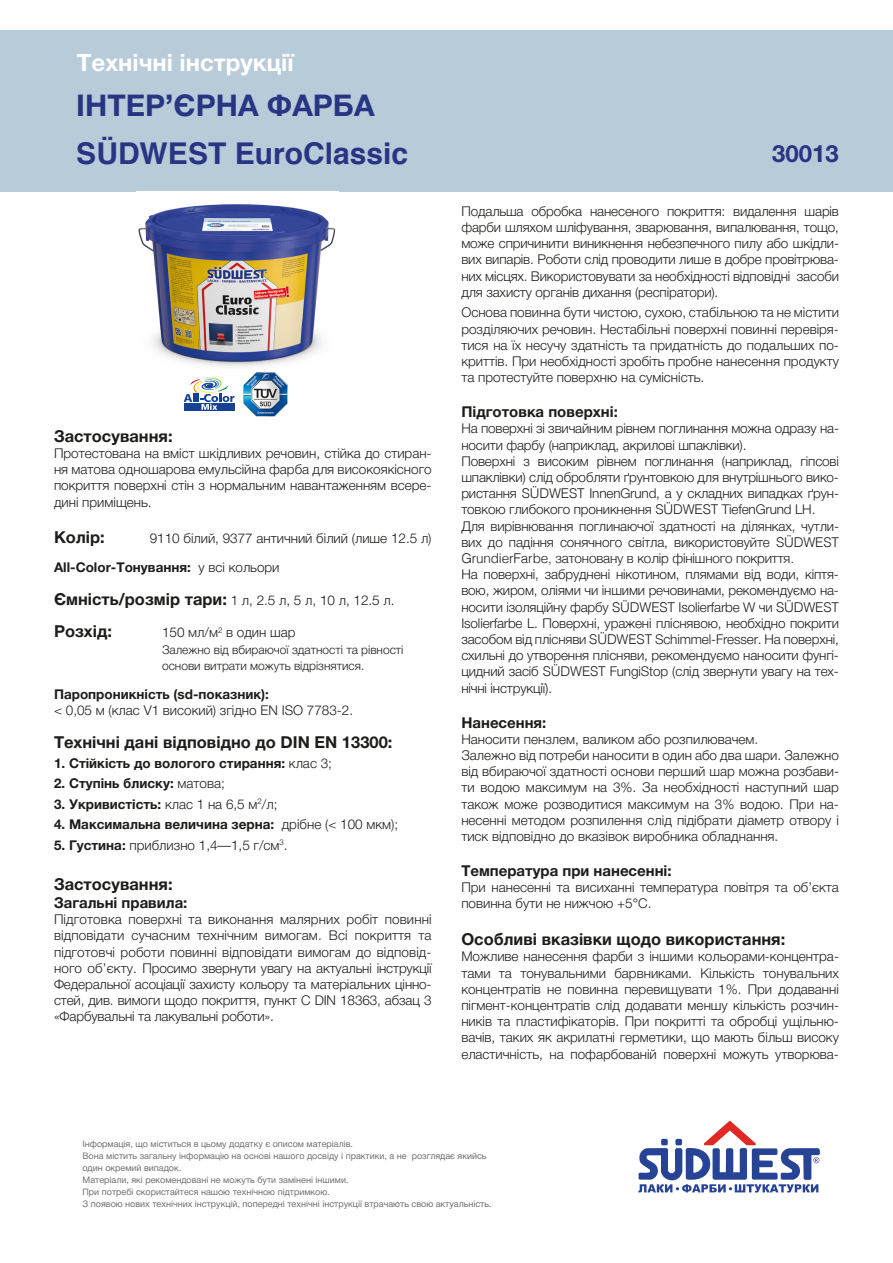
<style>
.page{position:relative;width:893px;height:1263px;background:#fff}
.page>*{position:absolute;margin:0;border:0;box-sizing:border-box;transform-origin:0 0}
.t1{font:700 30px "Helvetica";color:#283583}
.t2{font:700 30px "Helvetica Neue Cyr";color:#283583}
.t3{font:700 24px "Helvetica Neue Cyr";color:#fff}
.t4{font:700 24px "Helvetica Neue Cyr";color:#283583}
.t5{font:700 16.5px "Helvetica Neue Cyr";color:#1d1d1b}
.t6{font:700 15px "Helvetica Neue Cyr";color:#1d1d1b}
.t7{font:300 13.5px/16.2px "Helvetica Neue Cyr";color:#1d1d1b;text-align:justify}
.t8{font:700 13.5px "Helvetica Neue Cyr";color:#1d1d1b}
.t9{font:300 13.5px "Helvetica";letter-spacing:-.01em;color:#1d1d1b}
.t10{font:300 12px/16.2px "Helvetica Neue Cyr";color:#1d1d1b}
.t11{font:9px/12px "Helvetica Neue Cyr";color:#70706f}
.s1{font-weight:700}
.s2{font-weight:700;font-size:16.5px}
.s3{font-weight:300}
.s4{font-family:"Helvetica"}
</style>
<div class="page">
<svg style="left:638px;top:1121px;width:182px;height:71px"></svg>
<div style="left:0;top:30px;width:893px;height:161px;background:#b8cbd9"></div>
<img style="left:138px;top:204px;width:198px;height:163px">
<img style="left:243px;top:372px;width:45px;height:45px">
<div style="left:184px;top:403px;width:51px;height:8px;background:#164194"></div>
<svg style="left:184px;top:378px;width:51px;height:32px"></svg>
<h2 class="t3" style="left:77px;top:49px;width:218px">Технічні інструкції</h2>
<h1 class="t2" style="left:76px;top:89px;width:300px">ІНТЕР’ЄРНА ФАРБА</h1>
<h1 class="t1" style="left:76px;top:129px;width:333px">SÜDWEST EuroClassic</h1>
<h2 class="t4" style="left:772px;top:140px;width:68px">30013</h2>
<p class="t5" style="left:54px;top:427px;width:120px">Застосування:</p>
<p class="t7" style="left:54px;top:445px;width:379px">Протестована на вміст шкідливих речовин, стійка до стиран&shy;ня матова одношарова емульсійна фарба для високоякісного покриття поверхні стін з нормальним навантаженням всере&shy;дині приміщень.</p>
<p class="t5" style="left:54px;top:528px;width:52px">Колір:</p>
<p class="t7" style="left:54px;top:524px;width:379px;line-height:29px;text-indent:96px">9110 білий, 9377 античний білий (лише 12.5 л)<br><span class="s1">All-Color-Тонування:</span> у всі кольори</p>
<p class="t7" style="left:54px;top:592px;width:342px"><span class="s2">Ємність/розмір тари:</span> 1 л, 2.5 л, 5 л, 10 л, 12.5 л.</p>
<p class="t5" style="left:54px;top:622px;width:60px">Розхід:</p>
<p class="t7" style="left:162px;top:625px;width:135px">150 мл/м<sup>2</sup> в один шар</p>
<p class="t10" style="left:162px;top:641px;width:243px">Залежно від вбираючої здатності та рівності основи витрати можуть відрізнятися.</p>
<p class="t8" style="left:54px;top:686px;width:217px">Паропроникність (sd-показник):</p>
<p class="t7" style="left:54px;top:702px;width:301px">&lt; 0,05 м (клас V1 високий) згідно EN ISO 7783-2.</p>
<p class="t5" style="left:54px;top:733px;width:340px">Технічні дані відповідно до DIN EN 13300:</p>
<p class="t8" style="left:54px;top:756px;width:279px">1. Стійкість до вологого стирання: <span class="s3">клас 3;</span></p>
<p class="t8" style="left:54px;top:776px;width:172px">2. Ступінь блиску: <span class="s3">матова;</span></p>
<p class="t8" style="left:54px;top:797px;width:225px">3. Укривистість: <span class="s3">клас 1 на 6,5 м</span><sup>2</sup><span class="s3">/л;</span></p>
<p class="t8" style="left:54px;top:817px;width:346px">4. Максимальна величина зерна: <span class="s3">дрібне (&lt; 100 мкм);</span></p>
<p class="t7" style="left:54px;top:837px;width:235px"><span class="s1">5. Густина:</span> приблизно 1,4—1,5 г/см<sup>3</sup>.</p>
<p class="t5" style="left:54px;top:875px;width:120px">Застосування:</p>
<p class="t6" style="left:54px;top:894px;width:135px">Загальні правила:</p>
<p class="t7" style="left:54px;top:911px;width:379px">Підготовка поверхні та виконання малярних робіт повинні відповідати сучасним технічним вимогам. Всі покриття та підготовчі роботи повинні відповідати вимогам до відповід&shy;ного об’єкту. Просимо звернути увагу на актуальні інструкції Федеральної асоціації захисту кольору та матеріальних цінно&shy;стей, див. вимоги щодо покриття, пункт C DIN 18363, абзац 3 «Фарбувальні та лакувальні роботи».</p>
<p class="t7" style="left:461px;top:203px;width:379px">Подальша обробка нанесеного покриття: видалення шарів фарби шляхом шліфування, зварювання, випалювання, тощо, може спричинити виникнення небезпечного пилу або шкідли&shy;вих випарів. Роботи слід проводити лише в добре провітрюва&shy;них місцях. Використовувати за необхідності відповідні засоби для захисту органів дихання (респіратори).</p>
<p class="t7" style="left:461px;top:305px;width:379px">Основа повинна бути чистою, сухою, стабільною та не містити розділяючих речовин. Нестабільні поверхні повинні перевіря&shy;тися на їх несучу здатність та придатність до подальших по&shy;криттів. При необхідності зробіть пробне нанесення продукту та протестуйте поверхню на сумісність.</p>
<p class="t6" style="left:461px;top:404px;width:158px">Підготовка поверхні:</p>
<p class="t7" style="left:461px;top:421px;width:379px;text-align:left">На поверхні зі звичайним рівнем поглинання можна одразу на&shy;носити фарбу (наприклад, акрилові шпаклівки).<br>Поверхні з високим рівнем поглинання (наприклад, гіпсові шпаклівки) слід обробляти ґрунтовкою для внутрішнього вико&shy;ристання <span class="s4">SÜDWEST</span> InnenGrund, а у складних випадках ґрун&shy;товкою глибокого проникнення <span class="s4">SÜDWEST</span> TiefenGrund LH.<br>Для вирівнювання поглинаючої здатності на ділянках, чутли&shy;вих до падіння сонячного світла, використовуйте <span class="s4">SÜDWEST</span></p>
<p class="t9" style="left:461px;top:547px;width:334px">GrundierFarbe, затоновану в колір фінішного покриття.</p>
<p class="t7" style="left:461px;top:566px;width:379px">На поверхні, забруднені нікотином, плямами від води, кіптя&shy;вою, жиром, оліями чи іншими речовинами, рекомендуємо на&shy;носити ізоляційну фарбу <span class="s4">SÜDWEST</span> Isolierfarbe W чи <span class="s4">SÜDWEST </span>Isolierfarbe L. Поверхні, уражені пліснявою, необхідно покрити засобом від плісняви <span class="s4">SÜDWEST</span> Schimmel-Fresser. На поверхні, схильні до утворення плісняви, рекомендуємо наносити фунгі&shy;цидний засіб <span class="s4">SÜDWEST</span> FungiStop (слід звернути увагу на тех&shy;нічні інструкції).</p>
<p class="t6" style="left:461px;top:714px;width:87px">Нанесення:</p>
<p class="t7" style="left:461px;top:731px;width:379px;text-align:left">Наносити пензлем, валиком або розпилювачем.<br>Залежно від потреби наносити в один або два шари. Залежно від вбираючої здатності основи перший шар можна розбави&shy;ти водою максимум на 3%. За необхідності наступний шар також може розводитися максимум на 3% водою. При на&shy;несенні методом розпилення слід підібрати діаметр отвору і тиск відповідно до вказівок виробника обладнання.</p>
<p class="t6" style="left:461px;top:862px;width:212px">Температура при нанесенні:</p>
<p class="t7" style="left:461px;top:879px;width:379px">При нанесенні та висиханні температура повітря та об’єкта повинна бути не нижчою +5°C.</p>
<p class="t5" style="left:461px;top:930px;width:325px">Особливі вказівки щодо використання:</p>
<p class="t7" style="left:461px;top:949px;width:379px">Можливе нанесення фарби з іншими кольорами-концентра&shy;тами та тонувальними барвниками. Кількість тонувальних концентратів не повинна перевищувати 1%. При додаванні пігмент-концентратів слід додавати меншу кількість розчин&shy;ників та пластифікаторів. При покритті та обробці ущільню&shy;вачів, таких як акрилатні герметики, що мають більш високу еластичність, на пофарбованій поверхні можуть утворюва-</p>
<p class="t11" style="left:82px;top:1138px;width:411px">Інформація, що міститься в цьому додатку є описом матеріалів.<br>Вона містить загальну інформацію на основі нашого досвіду і практики, а не розглядає якийсь один окремий випадок.<br>Матеріали, які рекомендовані не можуть бути замінені іншими.<br>При потребі скористайтеся нашою технічною підтримкою.<br>З появою нових технічних інструкцій, попередні технічні інструкції втрачають свою актуальність.</p>
</div>
